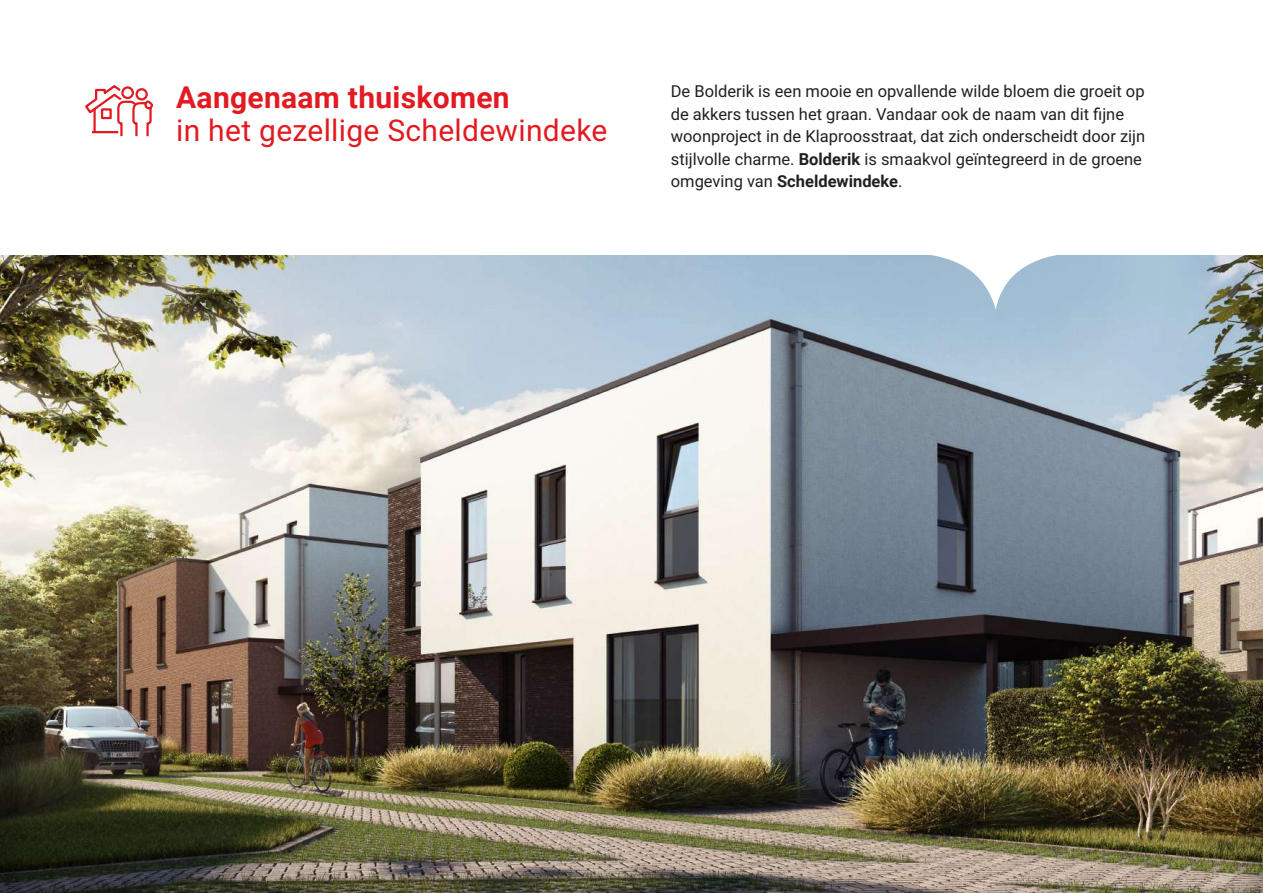
<style>
.page{position:relative;width:1263px;height:893px;background:#fff}
.page>*{position:absolute;margin:0;border:0;box-sizing:border-box;transform-origin:0 0}
.t1{font:30px "Roboto";letter-spacing:.01em;color:#e21a21}
.t2{font:700 30px "Roboto";letter-spacing:.01em;color:#e21a21}
.t3{font:16.5px/22.5px "Roboto";color:#231f20}
.s1{font-weight:700}
</style>
<div class="page">
<svg style="left:85px;top:85px;width:68px;height:52px"></svg>
<img style="left:0;top:255px;width:1263px;height:638px">
<svg style="left:917px;top:255px;width:157px;height:54px"></svg>
<h1 class="t2" style="left:176px;top:76px;width:335px">Aangenaam thuiskomen</h1>
<h1 class="t1" style="left:176px;top:109px;width:433px">in het gezellige Scheldewindeke</h1>
<p class="t3" style="left:671px;top:80px;width:476px">De Bolderik is een mooie en opvallende wilde bloem die groeit op de akkers tussen het graan. Vandaar ook de naam van dit fijne woonproject in de Klaproosstraat, dat zich onderscheidt door zijn stijlvolle charme. <span class="s1">Bolderik</span> is smaakvol geïntegreerd in de groene omgeving van <span class="s1">Scheldewindeke</span>.</p>
</div>
